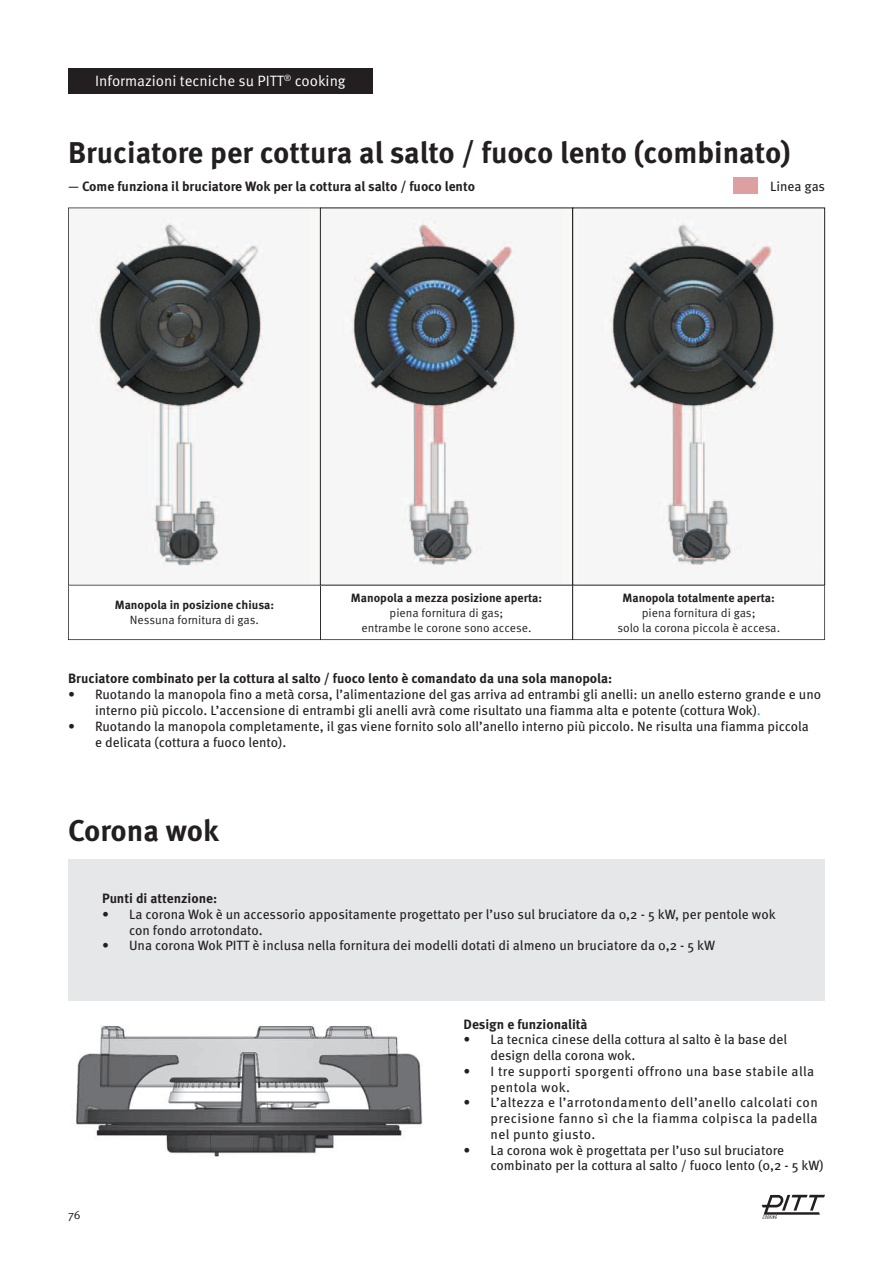
<style>
.page{position:relative;width:893px;height:1263px;background:#fff}
.page>*{position:absolute;margin:0;border:0;box-sizing:border-box;transform-origin:0 0}
.t1{font:700 30px "Meta Pro";color:#231f20}
.t2{font:15px "Meta Pro Norm";color:#fff}
.t3{font:13.5px/15.8px "Meta Pro";color:#231f20}
.t4{font:700 13.5px "Meta Pro";color:#231f20}
.t5{font:13.5px/15.8px "Meta Pro";letter-spacing:.03em;color:#231f20}
.t6{font:12px/15px "Meta Pro Norm";letter-spacing:-.005em;color:#231f20;text-align:center}
.t7{font:700 12px "Meta Pro";color:#231f20}
.s1{font-weight:400}
.s2{color:#00aeef}
</style>
<div class="page">
<svg style="left:762px;top:1195px;width:63px;height:24px"></svg>
<div style="left:68px;top:68px;width:305px;height:26px;background:#231f20"></div>
<div style="left:68px;top:859px;width:757px;height:141px;background:#e6e7e9"></div>
<svg style="left:68px;top:586px;width:757px;height:54px"></svg>
<div style="left:733px;top:177px;width:24px;height:17px;background:#dd9f9f"></div>
<img style="left:75px;top:1025px;width:348px;height:132px">
<svg style="left:68px;top:208px;width:252px;height:378px;fill:#f6f6f6"></svg>
<div style="left:320px;top:208px;width:253px;height:377px;background:#f8f8f7"></div>
<img style="left:350px;top:221px;width:166px;height:344px">
<div style="left:320px;top:208px;width:253px;height:378px;border:1px solid #231f20"></div>
<div style="left:573px;top:208px;width:252px;height:377px;background:#f8f8f7"></div>
<img style="left:609px;top:224px;width:166px;height:341px">
<div style="left:572px;top:208px;width:253px;height:378px;border:1px solid #231f20"></div>
<p class="t2" style="left:95px;top:76px;width:252px">Informazioni tecniche su PITT<sup>®</sup> cooking</p>
<h1 class="t1" style="left:68px;top:141px;width:724px">Bruciatore per cottura al salto / fuoco lento (combinato)</h1>
<p class="t4" style="left:68px;top:181px;width:408px"><span class="s1">—</span> Come funziona il bruciatore Wok per la cottura al salto / fuoco lento</p>
<p class="t3" style="left:770px;top:179px;width:57px">Linea gas</p>
<p class="t7" style="left:115px;top:601px;width:161px">Manopola in posizione chiusa:</p>
<p class="t6" style="left:130px;top:614px;width:130px">Nessuna fornitura di gas.</p>
<p class="t7" style="left:351px;top:593px;width:193px">Manopola a mezza posizione aperta:</p>
<p class="t6" style="left:362px;top:606px;width:171px">piena fornitura di gas;<br>entrambe le corone sono accese.</p>
<p class="t7" style="left:622px;top:593px;width:154px">Manopola totalmente aperta:</p>
<p class="t6" style="left:617px;top:606px;width:164px">piena fornitura di gas;<br>solo la corona piccola è accesa.</p>
<p class="t4" style="left:68px;top:674px;width:546px">Bruciatore combinato per la cottura al salto / fuoco lento è comandato da una sola manopola:</p>
<p class="t3" style="left:95px;top:688px;width:728px;text-indent:-27px">• Ruotando la manopola fino a metà corsa, l’alimentazione del gas arriva ad entrambi gli anelli: un anello esterno grande e uno interno più piccolo. L’accensione di entrambi gli anelli avrà come risultato una fiamma alta e potente (cottura Wok)<span class="s2">.</span></p>
<p class="t3" style="left:95px;top:719px;width:715px;text-indent:-27px">• Ruotando la manopola completamente, il gas viene fornito solo all’anello interno più piccolo. Ne risulta una fiamma piccola e delicata (cottura a fuoco lento).</p>
<h1 class="t1" style="left:68px;top:820px;width:152px">Corona wok</h1>
<p class="t4" style="left:102px;top:893px;width:117px">Punti di attenzione:</p>
<p class="t3" style="left:129px;top:907px;width:648px;text-indent:-27px">• La corona Wok è un accessorio appositamente progettato per l’uso sul bruciatore da 0,2 - 5 kW, per pentole wok con fondo arrotondato.</p>
<p class="t3" style="left:102px;top:939px;width:615px">• Una corona Wok PITT è inclusa nella fornitura dei modelli dotati di almeno un bruciatore da 0,2 - 5 kW</p>
<p class="t6" style="left:68px;top:1208px;width:14px">76</p>
<p class="t4" style="left:463px;top:1019px;width:125px">Design e funzionalità</p>
<p class="t3" style="left:490px;top:1033px;width:298px;text-indent:-27px">• La tecnica cinese della cottura al salto è la base del design della corona wok.</p>
<p class="t5" style="left:490px;top:1064px;width:325px;text-indent:-27px">• I tre supporti sporgenti offrono una base stabile alla pentola wok.</p>
<p class="t3" style="left:490px;top:1096px;width:329px;text-align:justify;text-indent:-27px">• L’altezza e l’arrotondamento dell’anello calcolati con precisione fanno sì che la fiamma colpisca la padella nel punto giusto.</p>
<p class="t3" style="left:490px;top:1143px;width:335px;text-indent:-27px">• La corona wok è progettata per l’uso sul bruciatore combinato per la cottura al salto / fuoco lento (0,2 - 5 kW)</p>
</div>
